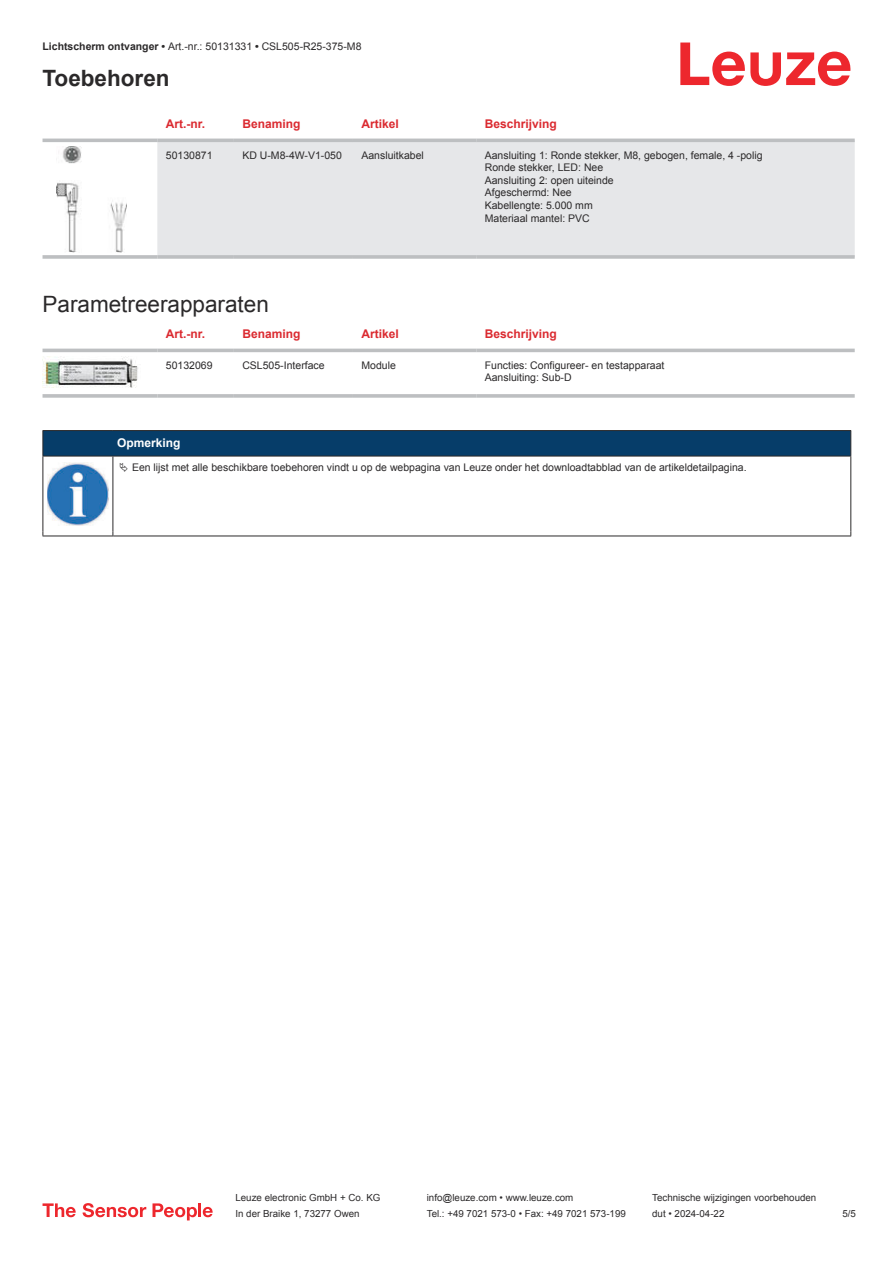
<style>
.page{position:relative;width:893px;height:1263px;background:#fff}
.page>*{position:absolute;margin:0;border:0;box-sizing:border-box;transform-origin:0 0}
.t1{font:22.5px "Arial";color:#2b292a}
.t2{font:700 22.5px "Arial";color:#2b292a}
.t3{font:700 12px "Arial";color:#db2a30}
.t4{font:700 12px "Arial";color:#fff}
.t5{font:10.5px/12.6px "Arial";color:#2b292a}
.t6{font:9.75px "Arial";color:#2b292a}
.s1{font-weight:700}
</style>
<div class="page">
<svg style="left:680px;top:43px;width:170px;height:43px"></svg>
<svg style="left:43px;top:138px;width:812px;height:72px"></svg>
<div style="left:157px;top:142px;width:698px;height:113px;background:#e6e7e9"></div>
<hr style="left:43px;top:139px;width:114px;height:3px;background:#bdbfc1">
<hr style="left:157px;top:139px;width:77px;height:3px;background:#bdbfc1">
<hr style="left:234px;top:139px;width:119px;height:3px;background:#bdbfc1">
<hr style="left:353px;top:139px;width:123px;height:3px;background:#bdbfc1">
<hr style="left:476px;top:139px;width:379px;height:3px;background:#bdbfc1">
<svg style="left:43px;top:255px;width:114px;height:4px"></svg>
<hr style="left:157px;top:255px;width:77px;height:4px;background:#bdbfc1">
<svg style="left:234px;top:255px;width:119px;height:4px"></svg>
<svg style="left:353px;top:255px;width:123px;height:4px"></svg>
<hr style="left:476px;top:255px;width:379px;height:4px;background:#bdbfc1">
<img style="left:56px;top:146px;width:70px;height:107px">
<svg style="left:43px;top:348px;width:812px;height:5px;fill:#efeff0"></svg>
<hr style="left:43px;top:349px;width:114px;height:3px;background:#bdbfc1">
<hr style="left:157px;top:349px;width:77px;height:3px;background:#bdbfc1">
<hr style="left:234px;top:349px;width:119px;height:3px;background:#bdbfc1">
<hr style="left:353px;top:349px;width:123px;height:3px;background:#bdbfc1">
<hr style="left:476px;top:349px;width:379px;height:3px;background:#bdbfc1">
<svg style="left:43px;top:394px;width:114px;height:4px"></svg>
<hr style="left:157px;top:394px;width:77px;height:4px;background:#c5c6c8">
<svg style="left:234px;top:394px;width:119px;height:4px"></svg>
<svg style="left:353px;top:394px;width:123px;height:4px"></svg>
<hr style="left:476px;top:394px;width:379px;height:4px;background:#c5c6c8">
<img style="left:43px;top:356px;width:95px;height:32px">
<svg style="left:44px;top:457px;width:806px;height:79px"></svg>
<hr style="left:43px;top:430px;width:70px;height:1px;background:#2b292a">
<hr style="left:43px;top:456px;width:70px;height:1px;background:#2b292a">
<hr style="left:113px;top:430px;width:738px;height:1px;background:#2b292a">
<div style="left:43px;top:431px;width:808px;height:25px;background:#063d69"></div>
<hr style="left:113px;top:456px;width:738px;height:1px;background:#2b292a">
<hr style="left:43px;top:456px;width:1px;height:75px;background:#2b292a">
<hr style="left:113px;top:456px;width:1px;height:75px;background:#2b292a">
<hr style="left:850px;top:456px;width:1px;height:75px;background:#2b292a">
<hr style="left:43px;top:536px;width:70px;height:1px;background:#2b292a">
<hr style="left:113px;top:536px;width:738px;height:1px;background:#2b292a">
<img style="left:47px;top:462px;width:61px;height:63px">
<div style="left:115px;top:457px;width:734px;height:20px;background:#fff"></div>
<svg style="left:43px;top:1203px;width:33px;height:14px"></svg>
<svg style="left:83px;top:1203px;width:63px;height:14px"></svg>
<svg style="left:153px;top:1203px;width:44px;height:17px"></svg>
<hr style="left:198px;top:1203px;width:3px;height:14px;background:#ed272d">
<svg style="left:203px;top:1207px;width:10px;height:10px"></svg>
<p class="t5" style="left:43px;top:41px;width:320px"><span class="s1">Lichtscherm ontvanger •</span> Art.-nr.: 50131331 <span class="s1">•</span> CSL505-R25-375-M8</p>
<h1 class="t2" style="left:43px;top:70px;width:129px">Toebehoren</h1>
<p class="t3" style="left:166px;top:119px;width:41px">Art.-nr.</p>
<p class="t3" style="left:242px;top:119px;width:60px">Benaming</p>
<p class="t3" style="left:361px;top:119px;width:39px">Artikel</p>
<p class="t3" style="left:485px;top:119px;width:74px">Beschrijving</p>
<p class="t5" style="left:166px;top:150px;width:48px">50130871</p>
<p class="t5" style="left:242px;top:150px;width:101px">KD U-M8-4W-V1-050</p>
<p class="t5" style="left:361px;top:150px;width:64px">Aansluitkabel</p>
<p class="t5" style="left:485px;top:150px;width:279px">Aansluiting 1: Ronde stekker, M8, gebogen, female, 4 -polig<br>Ronde stekker, LED: Nee<br>Aansluiting 2: open uiteinde<br>Afgeschermd: Nee<br>Kabellengte: 5.000 mm<br>Materiaal mantel: PVC</p>
<h1 class="t1" style="left:43px;top:295px;width:228px">Parametreerapparaten</h1>
<p class="t3" style="left:166px;top:329px;width:41px">Art.-nr.</p>
<p class="t3" style="left:242px;top:329px;width:60px">Benaming</p>
<p class="t3" style="left:361px;top:329px;width:39px">Artikel</p>
<p class="t3" style="left:485px;top:329px;width:74px">Beschrijving</p>
<p class="t5" style="left:166px;top:360px;width:48px">50132069</p>
<p class="t5" style="left:242px;top:360px;width:84px">CSL505-Interface</p>
<p class="t5" style="left:361px;top:360px;width:36px">Module</p>
<p class="t5" style="left:485px;top:360px;width:181px">Functies: Configureer- en testapparaat<br>Aansluiting: Sub-D</p>
<p class="t4" style="left:117px;top:439px;width:65px">Opmerking</p>
<p class="t5" style="left:132px;top:462px;width:616px">Een lijst met alle beschikbare toebehoren vindt u op de webpagina van Leuze onder het downloadtabblad van de artikeldetailpagina.</p>
<p class="t6" style="left:235px;top:1194px;width:146px">Leuze electronic GmbH + Co. KG</p>
<p class="t6" style="left:427px;top:1194px;width:148px">info@leuze.com • www.leuze.com</p>
<p class="t6" style="left:652px;top:1194px;width:166px">Technische wijzigingen voorbehouden</p>
<p class="t6" style="left:235px;top:1210px;width:126px">In der Braike 1, 73277 Owen</p>
<p class="t6" style="left:427px;top:1210px;width:201px">Tel.: +49 7021 573-0 • Fax: +49 7021 573-199</p>
<p class="t6" style="left:652px;top:1210px;width:74px">dut • 2024-04-22</p>
<p class="t6" style="left:842px;top:1210px;width:15px">5 /5</p>
</div>
